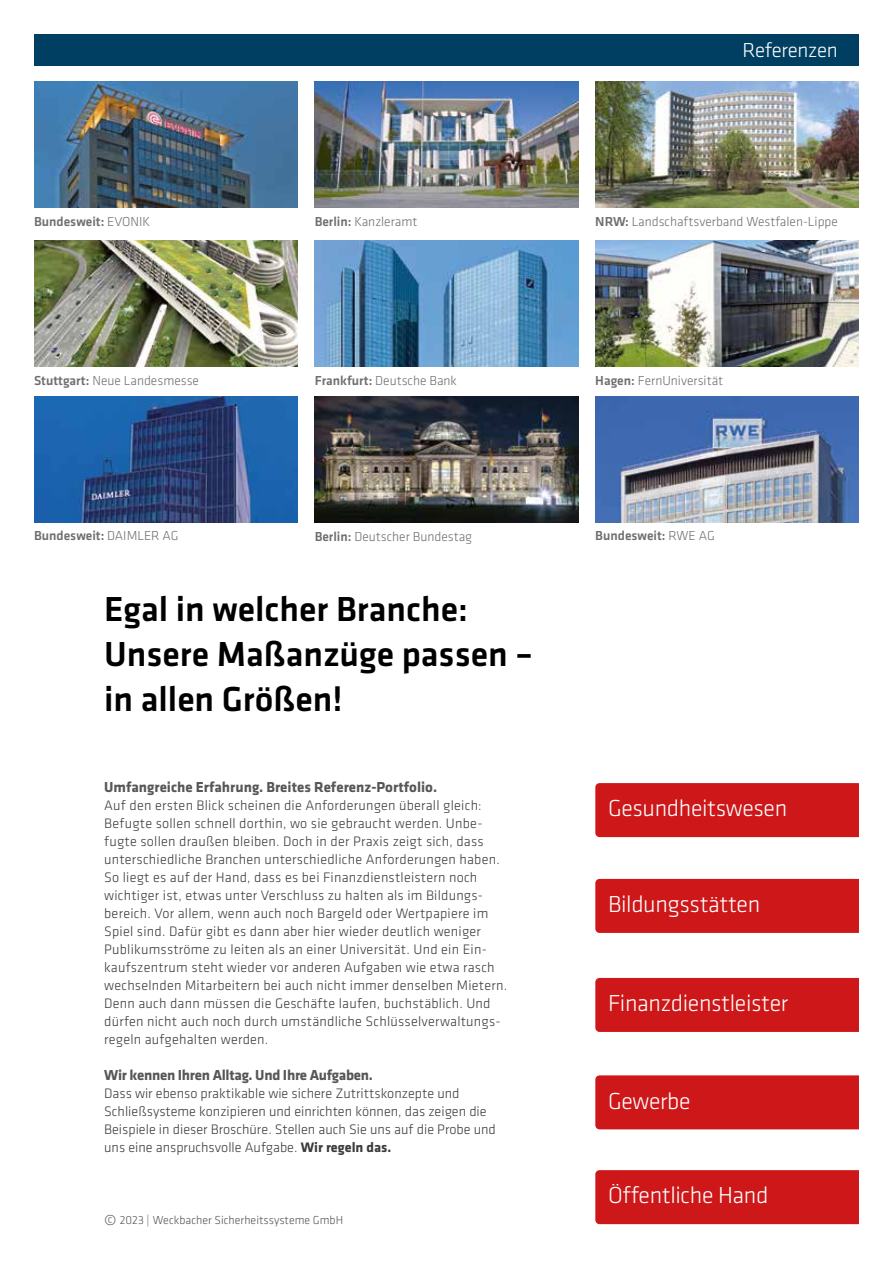
<style>
.page{position:relative;width:893px;height:1263px;background:#fff}
.page>*{position:absolute;margin:0;border:0;box-sizing:border-box;transform-origin:0 0}
.t1{font:500 36px/45px "Klavika";color:#000}
.t2{font:300 24px "Klavika";letter-spacing:-.015em;color:#fff}
.t3{font:300 21px "Klavika";letter-spacing:-.015em;color:#fff}
.t4{font:700 15px "Klavika";color:#575756}
.t5{font:700 15px "Klavika";letter-spacing:-.02em;color:#575756}
.t6{font:300 14.25px/18px "Klavika";letter-spacing:.015em;color:#3c3c3b}
.t7{font:300 13.5px "Klavika";color:#706f6f}
.t8{font:500 13.5px "Klavika";color:#706f6f}
.t9{font:300 12px "Klavika";color:#575756}
.s1{font-weight:300}
.s2{font-weight:500}
.s3{font-weight:700}
.s4{font-size:15px}
</style>
<div class="page">
<img style="left:34px;top:240px;width:264px;height:126px">
<img style="left:34px;top:82px;width:264px;height:126px">
<img style="left:34px;top:396px;width:264px;height:126px">
<img style="left:315px;top:82px;width:263px;height:126px">
<img style="left:315px;top:240px;width:263px;height:126px">
<img style="left:315px;top:396px;width:263px;height:126px">
<img style="left:595px;top:82px;width:264px;height:126px">
<img style="left:595px;top:240px;width:264px;height:126px">
<img style="left:595px;top:396px;width:264px;height:126px">
<div style="left:595px;top:879px;width:264px;height:54px;background:#cd1719"></div>
<div style="left:595px;top:783px;width:264px;height:54px;background:#cd1719"></div>
<div style="left:595px;top:978px;width:264px;height:54px;background:#cd1719"></div>
<div style="left:595px;top:1075px;width:264px;height:54px;background:#cd1719"></div>
<div style="left:595px;top:1170px;width:264px;height:54px;background:#cd1719"></div>
<div style="left:34px;top:34px;width:825px;height:32px;background:#003f62"></div>
<p class="t8" style="left:34px;top:215px;width:118px">Bundesweit: <span class="s1">EVONIK</span></p>
<p class="t7" style="left:315px;top:215px;width:104px"><span class="s2">Berlin:</span> Kanzleramt</p>
<p class="t7" style="left:34px;top:374px;width:167px"><span class="s2">Stuttgart:</span> Neue Landesmesse</p>
<p class="t7" style="left:315px;top:374px;width:144px"><span class="s2">Frankfurt:</span> Deutsche Bank</p>
<p class="t8" style="left:34px;top:529px;width:146px">Bundesweit: <span class="s1">DAIMLER AG</span></p>
<p class="t7" style="left:315px;top:530px;width:159px"><span class="s2">Berlin:</span> Deutscher Bundestag</p>
<h1 class="t1" style="left:104px;top:587px;width:431px">Egal in welcher Branche:<br>Unsere Maßanzüge passen – in allen Größen!</h1>
<p class="t4" style="left:104px;top:781px;width:334px">Umfangreiche Erfahrung. Breites Referenz-Portfolio.</p>
<p class="t6" style="left:104px;top:797px;width:404px">Auf den ersten Blick scheinen die Anforderungen überall gleich:<br>Befugte sollen schnell dorthin, wo sie gebraucht werden. Unbe&shy;fugte sollen draußen bleiben. Doch in der Praxis zeigt sich, dass unterschiedliche Branchen unterschiedliche Anforderungen haben.<br>So liegt es auf der Hand, dass es bei Finanzdienstleistern noch wichtiger ist, etwas unter Verschluss zu halten als im Bildungs&shy;bereich. Vor allem, wenn auch noch Bargeld oder Wertpapiere im Spiel sind. Dafür gibt es dann aber hier wieder deutlich weniger Publikumsströme zu leiten als an einer Universität. Und ein Ein&shy;kaufszentrum steht wieder vor anderen Aufgaben wie etwa rasch wechselnden Mitarbeitern bei auch nicht immer denselben Mietern.<br>Denn auch dann müssen die Geschäfte laufen, buchstäblich. Und dürfen nicht auch noch durch umständliche Schlüsselverwaltungs&shy;regeln aufgehalten werden.</p>
<p class="t5" style="left:104px;top:1069px;width:270px">Wir kennen Ihren Alltag. Und Ihre Aufgaben.</p>
<p class="t6" style="left:104px;top:1085px;width:393px">Dass wir ebenso praktikable wie sichere Zutrittskonzepte und Schließsysteme konzipieren und einrichten können, das zeigen die Beispiele in dieser Broschüre. Stellen auch Sie uns auf die Probe und uns eine anspruchsvolle Aufgabe. <span class="s3">Wir regeln das.</span></p>
<p class="t9" style="left:104px;top:1214px;width:240px"><span class="s4">©</span> 2023 | Weckbacher Sicherheitssysteme GmbH</p>
<h3 class="t3" style="left:742px;top:40px;width:97px">Referenzen</h3>
<p class="t7" style="left:595px;top:215px;width:244px"><span class="s2">NRW:</span> Landschaftsverband Westfalen-Lippe</p>
<p class="t7" style="left:595px;top:374px;width:129px"><span class="s2">Hagen:</span> FernUniversität</p>
<p class="t8" style="left:595px;top:529px;width:121px">Bundesweit: <span class="s1">RWE AG</span></p>
<h2 class="t2" style="left:608px;top:797px;width:181px">Gesundheitswesen</h2>
<h2 class="t2" style="left:608px;top:893px;width:154px">Bildungsstätten</h2>
<h2 class="t2" style="left:608px;top:992px;width:182px">Finanzdienstleister</h2>
<h2 class="t2" style="left:608px;top:1089px;width:84px">Gewerbe</h2>
<h2 class="t2" style="left:608px;top:1184px;width:162px">Öffentliche Hand</h2>
</div>
